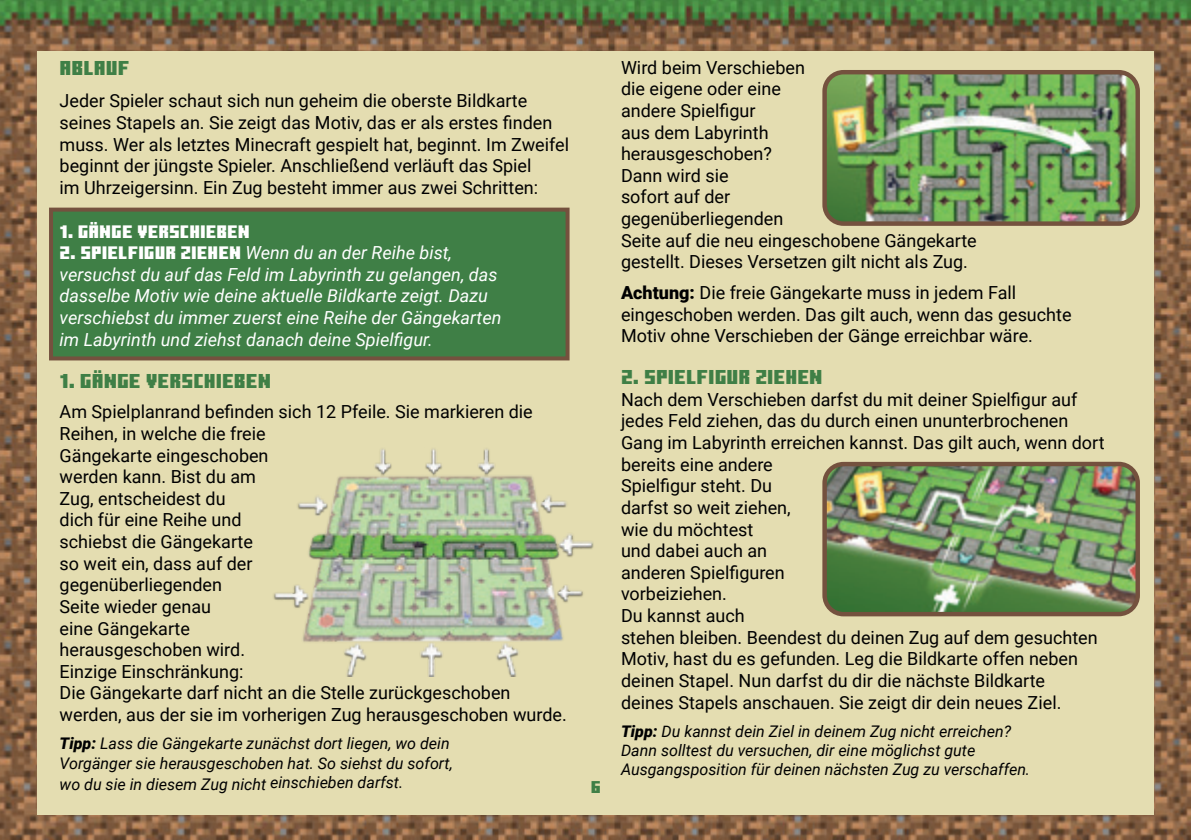
<style>
.page{position:relative;width:1191px;height:840px;background:#fff}
.page>*{position:absolute;margin:0;border:0;box-sizing:border-box;transform-origin:0 0}
.t1{font:20px "Minecraft Tenv 2";color:#3f7f46}
.t2{font:18px/21.6px "Roboto";color:#000001}
.t3{font:italic 18px/21.6px "Roboto";color:#fff}
.t4{font:18px "Minecraft Tenv 2";color:#fff}
.t5{font:17px "Minecraft Tenv 2";color:#3f7f46}
.t6{font:italic 16px/19.2px "Roboto";color:#000001}
.s1{font-family:"Minecraft Tenv 2";font-style:normal}
.s2{font-weight:900}
</style>
<div class="page">
<img style="left:0;top:0;width:1191px;height:839px">
<div style="left:37px;top:51px;width:1116px;height:762px;background:#e4ddb1"></div>
<img style="left:824px;top:72px;width:313px;height:151px">
<div style="left:822px;top:70px;width:318px;height:156px;border:4px solid #74513e;border-radius:19px"></div>
<img style="left:267px;top:436px;width:335px;height:240px">
<img style="left:824px;top:463px;width:313px;height:150px">
<div style="left:822px;top:461px;width:318px;height:155px;border:4px solid #74513e;border-radius:19px"></div>
<svg style="left:47px;top:205px;width:524px;height:157px"></svg>
<p class="t1" style="left:60px;top:55px;width:72px">ABLAUF</p>
<p class="t2" style="left:60px;top:89px;width:511px">Jeder Spieler schaut sich nun geheim die oberste Bildkarte seines Stapels an. Sie zeigt das Motiv, das er als erstes finden muss. Wer als letztes Minecraft gespielt hat, beginnt. Im Zweifel beginnt der jüngste Spieler. Anschließend verläuft das Spiel<br>im Uhrzeigersinn. Ein Zug besteht immer aus zwei Schritten:</p>
<p class="t4" style="left:60px;top:219px;width:192px">1. GÄNGE VERSCHIEBEN</p>
<p class="t3" style="left:60px;top:241px;width:443px"><span class="s1">2. SPIELFIGUR ZIEHEN</span> Wenn du an der Reihe bist, versuchst du auf das Feld im Labyrinth zu gelangen, das dasselbe Motiv wie deine aktuelle Bildkarte zeigt. Dazu verschiebst du immer zuerst eine Reihe der Gängekarten im Labyrinth und ziehst danach deine Spielfigur.</p>
<p class="t1" style="left:60px;top:368px;width:213px">1. GÄNGE VERSCHIEBEN</p>
<p class="t2" style="left:60px;top:400px;width:509px">Am Spielplanrand befinden sich 12 Pfeile. Sie markieren die<br>Reihen, in welche die freie<br>Gängekarte eingeschoben<br>werden kann. Bist du am<br>Zug, entscheidest du<br>dich für eine Reihe und<br>schiebst die Gängekarte<br>so weit ein, dass auf der<br>gegenüberliegenden<br>Seite wieder genau<br>eine Gängekarte<br>herausgeschoben wird.<br>Einzige Einschränkung:<br>Die Gängekarte darf nicht an die Stelle zurückgeschoben werden, aus der sie im vorherigen Zug herausgeschoben wurde.</p>
<p class="t6" style="left:60px;top:733px;width:395px"><span class="s2">Tipp:</span> Lass die Gängekarte zunächst dort liegen, wo dein<br>Vorgänger sie herausgeschoben hat. So siehst du sofort,</p>
<p class="t6" style="left:60px;top:773px;width:345px">wo du sie in diesem Zug nicht einschieben darfst.</p>
<p class="t5" style="left:591px;top:776px;width:12px">6</p>
<p class="t2" style="left:621px;top:56px;width:357px">Wird beim Verschieben<br>die eigene oder eine<br>andere Spielfigur<br>aus dem Labyrinth<br>herausgeschoben?<br>Dann wird sie<br>sofort auf der<br>gegenüberliegenden<br>Seite auf die neu eingeschobene Gängekarte gestellt. Dieses Versetzen gilt nicht als Zug.</p>
<p class="t2" style="left:621px;top:281px;width:452px"><span class="s2">Achtung:</span> Die freie Gängekarte muss in jedem Fall eingeschoben werden. Das gilt auch, wenn das gesuchte<br>Motiv ohne Verschieben der Gänge erreichbar wäre.</p>
<p class="t1" style="left:621px;top:364px;width:203px">2. SPIELFIGUR ZIEHEN</p>
<p class="t2" style="left:621px;top:388px;width:485px">Nach dem Verschieben darfst du mit deiner Spielfigur auf jedes Feld ziehen, das du durch einen ununterbrochenen Gang im Labyrinth erreichen kannst. Das gilt auch, wenn dort bereits eine andere<br>Spielfigur steht. Du<br>darfst so weit ziehen,<br>wie du möchtest<br>und dabei auch an<br>anderen Spielfiguren<br>vorbeiziehen.<br>Du kannst auch<br>stehen bleiben. Beendest du deinen Zug auf dem gesuchten Motiv, hast du es gefunden. Leg die Bildkarte offen neben deinen Stapel. Nun darfst du dir die nächste Bildkarte<br>deines Stapels anschauen. Sie zeigt dir dein neues Ziel.</p>
<p class="t6" style="left:621px;top:720px;width:410px"><span class="s2">Tipp:</span> Du kannst dein Ziel in deinem Zug nicht erreichen?<br>Dann solltest du versuchen, dir eine möglichst gute<br>Ausgangsposition für deinen nächsten Zug zu verschaffen.</p>
</div>
